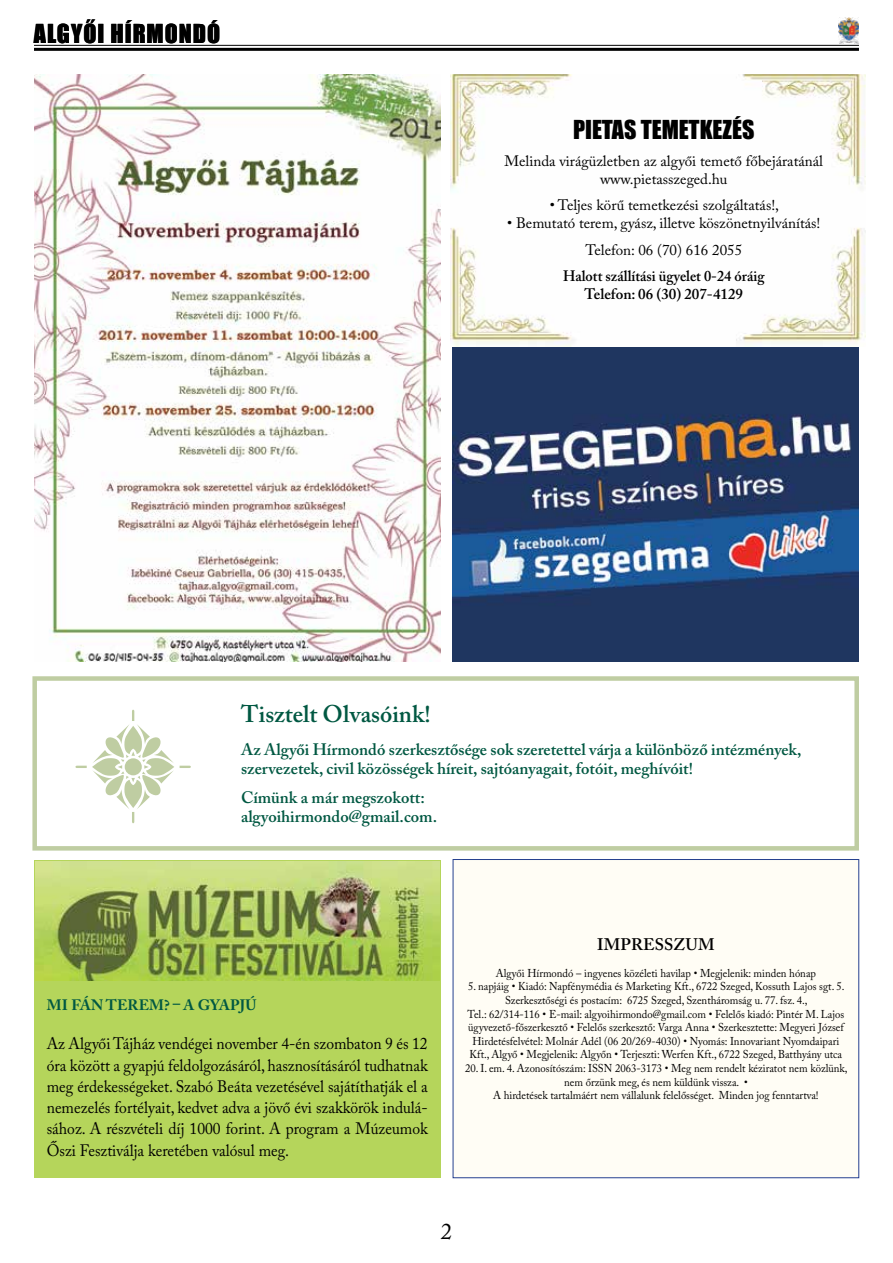
<style>
.page{position:relative;width:893px;height:1263px;background:#fff}
.page>*{position:absolute;margin:0;border:0;box-sizing:border-box;transform-origin:0 0}
.t1{font:600 24px "Adobe Caslon Pro";color:#005842}
.t2{font:24px "Impact";color:#000}
.t3{font:24px "Impact";letter-spacing:.04em;color:#000}
.t4{font:22.5px "Adobe Caslon Pro";color:#000}
.t5{font:600 16.65px "Adobe Caslon Pro";letter-spacing:.015em;color:#000}
.t6{font:16.5px/21.3px "Adobe Caslon Pro";color:#000;text-align:justify;scale:.94 1}
.t7{font:600 16.5px/19.8px "Adobe Caslon Pro";color:#005842}
.t8{font:15px/18px "Adobe Caslon Pro";color:#000;text-align:center}
.t9{font:600 15px/18px "Adobe Caslon Pro";color:#000;text-align:center;scale:.96 1}
.t10{font:700 15px "Adobe Caslon Pro";letter-spacing:.015em;color:#005842}
.t11{font:11.4px/13.6px "Adobe Caslon Pro";color:#000;text-align:center;scale:.94 1}
</style>
<div class="page">
<hr style="left:34px;top:45px;width:825px;height:1px;background:#000">
<hr style="left:34px;top:48px;width:825px;height:3px;background:#000">
<img style="left:838px;top:17px;width:21px;height:26px">
<div style="left:34px;top:861px;width:407px;height:317px;background:#b5d55b"></div>
<div style="left:453px;top:859px;width:406px;height:319px;background:#fffdf5"></div>
<div style="left:453px;top:859px;width:406px;height:319px;border:1px solid #25408f"></div>
<img style="left:453px;top:348px;width:406px;height:314px">
<img style="left:34px;top:74px;width:406px;height:588px">
<div style="left:32px;top:676px;width:827px;height:174px;border:4px solid #bfcda2"></div>
<svg style="left:75px;top:709px;width:116px;height:115px"></svg>
<img style="left:451px;top:74px;width:414px;height:272px">
<img style="left:35px;top:861px;width:405px;height:120px">
<h1 class="t3" style="left:34px;top:15px;width:188px">ALGYŐI HÍRMONDÓ</h1>
<h1 class="t2" style="left:573px;top:111px;width:183px">PIETAS TEMETKEZÉS</h1>
<h3 class="t8" style="left:504px;top:152px;width:320px">Melinda virágüzletben az algyői temető főbejáratánál www.pietasszeged.hu</h3>
<h3 class="t8" style="left:550px;top:196px;width:231px">• Teljes körű temetkezési szolgáltatás!,</h3>
<h3 class="t8" style="left:507px;top:210px;width:315px;line-height:26.5px">• Bemutató terem, gyász, illetve köszönetnyilvánítás!<br>Telefon: 06 (70) 616 2055</h3>
<h3 class="t9" style="left:563px;top:267px;width:211px">Halott szállítási ügyelet 0-24 óráig<br>Telefon: 06 (30) 207-4129</h3>
<h1 class="t1" style="left:241px;top:700px;width:191px">Tisztelt Olvasóink!</h1>
<h3 class="t7" style="left:241px;top:739px;width:562px">Az Algyői Hírmondó szerkesztősége sok szeretettel várja a különböző intézmények, szervezetek, civil közösségek híreit, sajtóanyagait, fotóit, meghívóit!</h3>
<h3 class="t7" style="left:241px;top:787px;width:198px">Címünk a már megszokott: algyoihirmondo@gmail.com.</h3>
<h3 class="t10" style="left:47px;top:996px;width:211px">MI FÁN TEREM? – A GYAPJÚ</h3>
<p class="t6" style="left:47px;top:1033px;width:407px">Az Algyői Tájház vendégei november 4-én szombaton 9 és 12 óra között a gyapjú feldolgozásáról, hasznosításáról tudhatnak meg érdekességeket. Szabó Beáta vezetésével sajátíthatják el a nemezelés fortélyait, kedvet adva a jövő évi szakkörök indulá&shy;sához. A részvételi díj 1000 forint. A program a Múzeumok Őszi Fesztiválja keretében valósul meg.</p>
<h3 class="t5" style="left:597px;top:935px;width:119px">IMPRESSZUM</h3>
<p class="t11" style="left:496px;top:966px;width:342px">Algyői Hírmondó – ingyenes közéleti havilap • Megjelenik: minden hónap</p>
<p class="t11" style="left:468px;top:979px;width:402px">5. napjáig • Kiadó: Napfénymédia és Marketing Kft., 6722 Szeged, Kossuth Lajos sgt. 5.<br>Szerkesztőségi és postacím: 6725 Szeged, Szentháromság u. 77. fsz. 4.,<br>Tel.: 62/314-116 • E-mail: algyoihirmondo@gmail.com • Felelős kiadó: Pintér M. Lajos ügyvezető-főszerkesztő • Felelős szerkesztő: Varga Anna • Szerkesztette: Megyeri József Hirdetésfelvétel: Molnár Adél (06 20/269-4030) • Nyomás: Innovariant Nyomdaipari Kft., Algyő • Megjelenik: Algyőn • Terjeszti: Werfen Kft., 6722 Szeged, Batthyány utca</p>
<p class="t11" style="left:465px;top:1061px;width:408px">20. I. em. 4. Azonosítószám: ISSN 2063-3173 • Meg nem rendelt kéziratot nem közlünk, nem őrzünk meg, és nem küldünk vissza. •<br>A hirdetések tartalmáért nem vállalunk felelősséget. Minden jog fenntartva!</p>
<h2 class="t4" style="left:441px;top:1218px;width:13px">2</h2>
</div>
